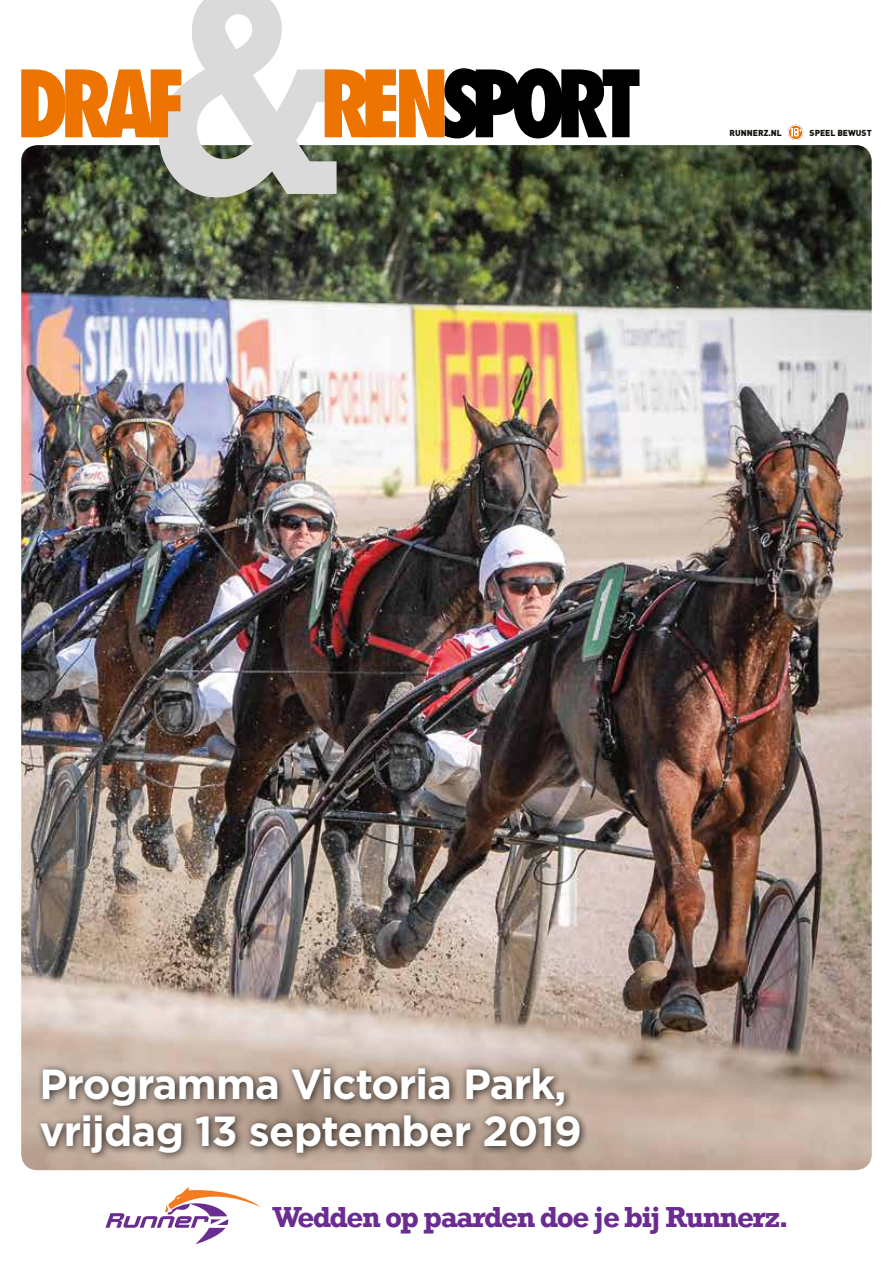
<style>
.page{position:relative;width:893px;height:1263px;background:#fff}
.page>*{position:absolute;margin:0;border:0;box-sizing:border-box;transform-origin:0 0}
.t1{font:700 42px/46.5px "Gotham";letter-spacing:-.02em;color:#fff}
.t2{font:700 29.7px "Rockwell";letter-spacing:-.05em;color:#6a2c91}
.t3{font:900 8.55px "DIN";color:#12100b}
</style>
<div class="page">
<img style="left:21px;top:145px;width:851px;height:1025px">
<svg style="left:21px;top:0;width:618px;height:197px"></svg>
<svg style="left:105px;top:1187px;width:155px;height:57px"></svg>
<svg style="left:788px;top:125px;width:15px;height:15px"></svg>
<div style="left:34px;top:1061px;width:555px;height:100px;background:#000;opacity:.8"></div>
<p class="t3" style="left:730px;top:127px;width:54px">RUNNERZ.NL</p>
<p class="t3" style="left:810px;top:127px;width:64px">SPEEL BEWUST</p>
<p class="t1" style="left:39px;top:1061px;width:544px">Programma Victoria Park, vrijdag 13 september 2019</p>
<p class="t2" style="left:272px;top:1199px;width:518px">Wedden op paarden doe je bij Runnerz.</p>
</div>
